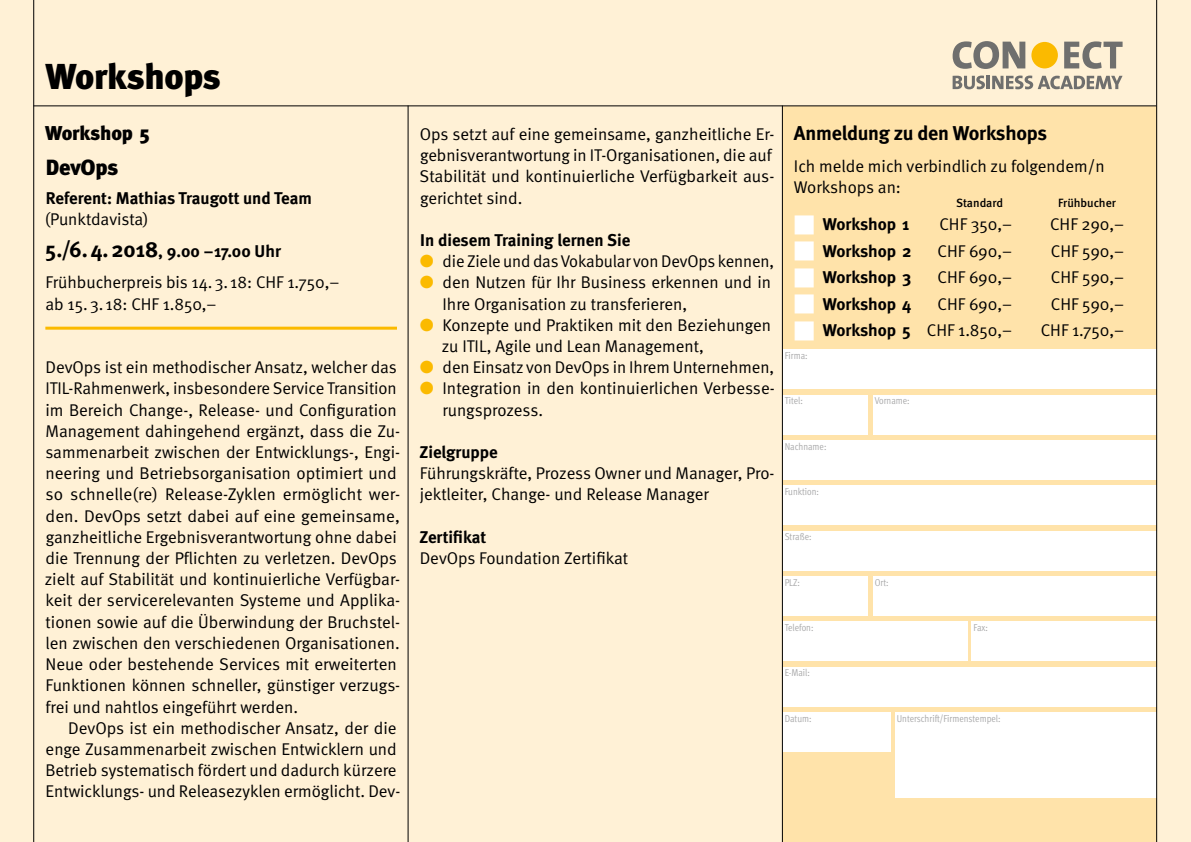
<style>
.page{position:relative;width:1191px;height:842px;background:#fff1d6}
.page>*{position:absolute;margin:0;border:0;box-sizing:border-box;transform-origin:0 0}
.t1{font:900 36px "Meta";letter-spacing:-.01em;color:#000}
.t2{font:900 22px "Meta";letter-spacing:-.01em;color:#000}
.t3{font:700 20px "Meta";letter-spacing:-.01em;color:#000}
.t4{font:900 20px "Meta";letter-spacing:-.01em;color:#000}
.t5{font:17px/21.2px "Meta Normal";color:#000}
.t6{font:700 17px "Meta";color:#000}
.t7{font:500 12px "Meta";color:#000}
.t8{font:10px "Meta Cond Normal";color:#a7a7a8}
.s1{font-size:22px}
.s2{font-family:"Meta Bold Expert";color:#fbba00}
.s3{font-family:"Meta Bold Expert";font-weight:400;font-size:25.6px;color:#fff}
.s4{font-family:"Meta Bold Expert";font-size:25.6px;color:#fff}
.s5{font-family:"Meta";font-weight:700}
</style>
<div class="page">
<div style="left:782px;top:106px;width:375px;height:736px;background:#ffe3aa"></div>
<div style="left:782px;top:395px;width:85px;height:39px;background:#fff"></div>
<div style="left:782px;top:576px;width:85px;height:40px;background:#fff"></div>
<div style="left:782px;top:349px;width:374px;height:40px;background:#fff"></div>
<div style="left:872px;top:395px;width:284px;height:39px;background:#fff"></div>
<div style="left:782px;top:440px;width:374px;height:40px;background:#fff"></div>
<div style="left:782px;top:485px;width:374px;height:40px;background:#fff"></div>
<div style="left:782px;top:531px;width:374px;height:39px;background:#fff"></div>
<div style="left:872px;top:576px;width:284px;height:40px;background:#fff"></div>
<div style="left:782px;top:621px;width:185px;height:40px;background:#fff"></div>
<div style="left:971px;top:621px;width:185px;height:40px;background:#fff"></div>
<div style="left:782px;top:667px;width:374px;height:40px;background:#fff"></div>
<div style="left:782px;top:712px;width:109px;height:40px;background:#fff"></div>
<div style="left:894px;top:712px;width:262px;height:85px;background:#fff"></div>
<hr style="left:33px;top:0;width:1px;height:842px;background:#000">
<hr style="left:408px;top:106px;width:1px;height:736px;background:#000">
<hr style="left:782px;top:106px;width:1px;height:736px;background:#000">
<hr style="left:1156px;top:0;width:1px;height:842px;background:#000">
<svg style="left:952px;top:41px;width:73px;height:28px"></svg>
<div style="left:1031px;top:42px;width:27px;height:26px;background:#fbba00;border-radius:50%"></div>
<svg style="left:1064px;top:41px;width:58px;height:28px"></svg>
<svg style="left:952px;top:76px;width:170px;height:13px"></svg>
<hr style="left:33px;top:106px;width:1123px;height:1px;background:#000">
<hr style="left:45px;top:327px;width:352px;height:3px;background:#fbba00">
<h1 class="t1" style="left:45px;top:55px;width:177px">Workshops</h1>
<p class="t4" style="left:45px;top:121px;width:106px">Workshop 5</p>
<p class="t2" style="left:46px;top:154px;width:74px">DevOps</p>
<p class="t6" style="left:46px;top:188px;width:267px">Referent: Mathias Traugott und Team</p>
<p class="t5" style="left:45px;top:208px;width:105px">(Punktdavista)</p>
<p class="t6" style="left:45px;top:241px;width:237px"><span class="s1">5./6.4.2018</span>, 9.00 –17.00 Uhr</p>
<p class="t5" style="left:45px;top:272px;width:295px">Frühbucherpreis bis 14.3. 18: CHF 1.750,– ab 15.3. 18: CHF 1.850,–</p>
<p class="t5" style="left:45px;top:357px;width:357px">DevOps ist ein methodischer Ansatz, welcher das ITIL-Rahmenwerk, insbesondere Service Transition im Bereich Change-, Release- und Configuration Management dahingehend ergänzt, dass die Zu&shy;sammenarbeit zwischen der Entwicklungs-, Engi&shy;neering und Betriebsorganisation optimiert und so schnelle(re) Release-Zyklen ermöglicht wer&shy;den. DevOps setzt dabei auf eine gemeinsame, ganzheitliche Ergebnisverantwortung ohne dabei die Trennung der Pflichten zu verletzen. DevOps zielt auf Stabilität und kontinuierliche Verfügbar&shy;keit der servicerelevanten Systeme und Applika&shy;tionen sowie auf die Überwindung der Bruchstel&shy;len zwischen den verschiedenen Organisationen.<br>Neue oder bestehende Services mit erweiterten Funktionen können schneller, günstiger verzugs&shy;frei und nahtlos eingeführt werden.</p>
<p class="t5" style="left:45px;top:717px;width:356px;text-indent:23px">DevOps ist ein methodischer Ansatz, der die enge Zusammenarbeit zwischen Entwicklern und Betrieb systematisch fördert und dadurch kürzere Entwicklungs- und Releasezyklen ermöglicht. Dev-</p>
<p class="t5" style="left:419px;top:123px;width:356px">Ops setzt auf eine gemeinsame, ganzheitliche Er&shy;gebnisverantwortung in IT-Organisationen, die auf Stabilität und kontinuierliche Verfügbarkeit aus&shy;gerichtet sind.</p>
<p class="t6" style="left:420px;top:230px;width:212px">In diesem Training lernen Sie</p>
<p class="t5" style="left:420px;top:251px;width:356px"><span class="s2">X</span> die Ziele und das Vokabular von DevOps kennen,</p>
<p class="t5" style="left:420px;top:272px;width:353px"><span class="s2">X</span> den Nutzen für Ihr Business erkennen und in</p>
<p class="t5" style="left:442px;top:293px;width:246px">Ihre Organisation zu transferieren,</p>
<p class="t5" style="left:420px;top:314px;width:353px"><span class="s2">X</span> Konzepte und Praktiken mit den Beziehungen</p>
<p class="t5" style="left:442px;top:335px;width:264px">zu ITIL, Agile und Lean Management,</p>
<p class="t5" style="left:420px;top:357px;width:356px"><span class="s2">X</span> den Einsatz von DevOps in Ihrem Unternehmen,</p>
<p class="t5" style="left:420px;top:378px;width:355px"><span class="s2">X</span> Integration in den kontinuierlichen Verbesse-</p>
<p class="t5" style="left:442px;top:399px;width:102px">rungsprozess.</p>
<p class="t6" style="left:419px;top:442px;width:80px">Zielgruppe</p>
<p class="t5" style="left:420px;top:463px;width:356px">Führungskräfte, Prozess Owner und Manager, Pro&shy;jektleiter, Change- und Release Manager</p>
<p class="t6" style="left:419px;top:527px;width:68px">Zertifikat</p>
<p class="t5" style="left:420px;top:547px;width:210px">DevOps Foundation Zertifikat</p>
<p class="t3" style="left:794px;top:121px;width:255px">Anmeldung zu den Workshops</p>
<p class="t5" style="left:794px;top:155px;width:312px">Ich melde mich verbindlich zu folgendem/n<br>Workshops an:</p>
<p class="t7" style="left:956px;top:196px;width:49px">Standard</p>
<p class="t7" style="left:1058px;top:196px;width:59px">Frühbucher</p>
<p class="t6" style="left:794px;top:214px;width:117px"><span class="s3">Z</span> Workshop 1</p>
<p class="t5" style="left:939px;top:214px;width:74px">CHF 350,–</p>
<p class="t5" style="left:1050px;top:214px;width:75px">CHF 290,–</p>
<p class="t6" style="left:794px;top:241px;width:119px"><span class="s3">Z</span> Workshop 2</p>
<p class="t5" style="left:937px;top:240px;width:76px">CHF 690,–</p>
<p class="t5" style="left:1050px;top:240px;width:75px">CHF 590,–</p>
<p class="t6" style="left:794px;top:267px;width:119px"><span class="s3">Z</span> Workshop 3</p>
<p class="t5" style="left:937px;top:267px;width:76px">CHF 690,–</p>
<p class="t5" style="left:1050px;top:267px;width:75px">CHF 590,–</p>
<p class="t6" style="left:794px;top:294px;width:119px"><span class="s3">Z</span> Workshop 4</p>
<p class="t5" style="left:937px;top:293px;width:76px">CHF 690,–</p>
<p class="t5" style="left:1050px;top:293px;width:75px">CHF 590,–</p>
<p class="t5" style="left:794px;top:320px;width:220px"><span class="s4">Z</span> <span class="s5">Workshop 5</span> CHF 1.850,–</p>
<p class="t5" style="left:1040px;top:320px;width:85px">CHF 1.750,–</p>
<p class="t8" style="left:784px;top:350px;width:25px">Firma:</p>
<p class="t8" style="left:784px;top:395px;width:20px">Titel:</p>
<p class="t8" style="left:784px;top:440px;width:43px">Nachname:</p>
<p class="t8" style="left:784px;top:486px;width:36px">Funktion:</p>
<p class="t8" style="left:784px;top:531px;width:28px">Straße:</p>
<p class="t8" style="left:784px;top:577px;width:17px">PLZ:</p>
<p class="t8" style="left:874px;top:395px;width:36px">Vorname:</p>
<p class="t8" style="left:874px;top:577px;width:15px">Ort:</p>
<p class="t8" style="left:784px;top:622px;width:30px">Telefon:</p>
<p class="t8" style="left:973px;top:622px;width:16px">Fax:</p>
<p class="t8" style="left:784px;top:667px;width:27px">E-Mail:</p>
<p class="t8" style="left:784px;top:713px;width:28px">Datum:</p>
<p class="t8" style="left:896px;top:713px;width:105px">Unterschrift/Firmenstempel:</p>
</div>
